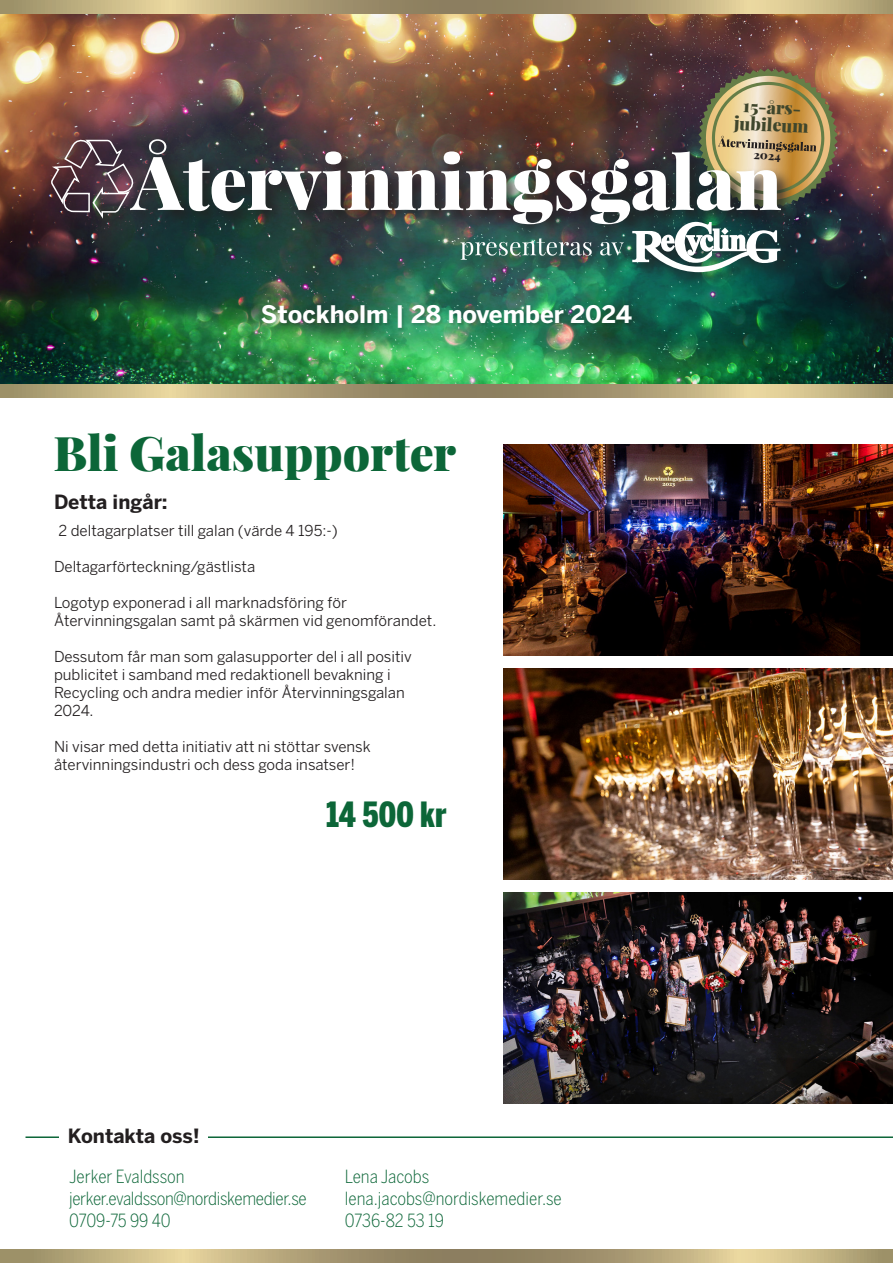
<style>
.page{position:relative;width:893px;height:1263px;background:#fff}
.page>*{position:absolute;margin:0;border:0;box-sizing:border-box;transform-origin:0 0}
.Kategorirubrik{font:900 47.85px "Playfair Display";color:#0c6638}
.t1{font:900 34.5px "Benton Sans Comp";color:#0c6638}
.t2{font:700 24px "Benton Sans";color:#fff}
.Säljbrev{font:700 19.5px "Benton Sans";color:#231f20}
.Säljbrev-2{font:300 18px/21.6px "Benton Sans Cond";letter-spacing:-.01em;color:#0c6638}
.t3{font:900 17.55px/17.5px "Playfair Display";color:#3f462c;text-align:center}
.Säljbrev-3{font:15px/18px "Benton Sans";color:#231f20}
.t4{font:900 11.7px "Playfair Display";color:#231f20}
</style>
<div class="page">
<img style="left:0;top:13px;width:893px;height:372px">
<img style="left:503px;top:445px;width:390px;height:211px">
<img style="left:503px;top:668px;width:390px;height:212px">
<img style="left:503px;top:892px;width:390px;height:211px">
<div style="left:48px;top:137px;width:750px;height:153px;background:#231f20;opacity:.75"></div>
<img style="left:51px;top:68px;width:787px;height:204px">
<svg style="left:0;top:0;width:893px;height:13px;background:#b4a57a"></svg>
<svg style="left:0;top:385px;width:893px;height:13px;background:#b4a57a"></svg>
<svg style="left:0;top:1250px;width:893px;height:13px;background:#b3a479"></svg>
<div style="left:261px;top:304px;width:374px;height:27px;background:#231f20;opacity:.16"></div>
<hr style="left:26px;top:1136px;width:867px;height:2px;background:#0c6638">
<div style="left:59px;top:1128px;width:149px;height:35px;background:#fff"></div>
<p class="t2" style="left:261px;top:300px;width:373px">Stockholm | 28 november 2024</p>
<p class="Kategorirubrik" style="left:54px;top:415px;width:404px">Bli Galasupporter</p>
<p class="Säljbrev" style="left:54px;top:490px;width:115px">Detta ingår:</p>
<p class="Säljbrev-3" style="left:58px;top:521px;width:281px">2 deltagarplatser till galan (värde 4 195:-)</p>
<p class="Säljbrev-3" style="left:54px;top:557px;width:203px">Deltagarförteckning/gästlista</p>
<p class="Säljbrev-3" style="left:54px;top:593px;width:384px">Logotyp exponerad i all marknadsföring för<br>Återvinningsgalan samt på skärmen vid genomförandet.</p>
<p class="Säljbrev-3" style="left:54px;top:647px;width:359px">Dessutom får man som galasupporter del i all positiv publicitet i samband med redaktionell bevakning i Recycling och andra medier inför Återvinningsgalan 2024.</p>
<p class="Säljbrev-3" style="left:54px;top:737px;width:318px">Ni visar med detta initiativ att ni stöttar svensk återvinningsindustri och dess goda insatser!</p>
<p class="t1" style="left:327px;top:794px;width:121px">14 500 kr</p>
<p class="t3" style="left:735px;top:95px;width:76px;rotate:3deg">15-års&shy;jubileum</p>
<p class="t4" style="left:754px;top:145px;width:29px;rotate:3deg">2024</p>
<p class="Säljbrev" style="left:68px;top:1124px;width:134px">Kontakta oss!</p>
<p class="Säljbrev-2" style="left:69px;top:1166px;width:239px">Jerker Evaldsson jerker.evaldsson@nordiskemedier.se<br>0709-75 99 40</p>
<p class="Säljbrev-2" style="left:345px;top:1166px;width:86px">Lena Jacobs</p>
<p class="Säljbrev-2" style="left:345px;top:1187px;width:218px">lena.jacobs@nordiskemedier.se</p>
<p class="Säljbrev-2" style="left:345px;top:1209px;width:101px">0736-82 53 19</p>
</div>
